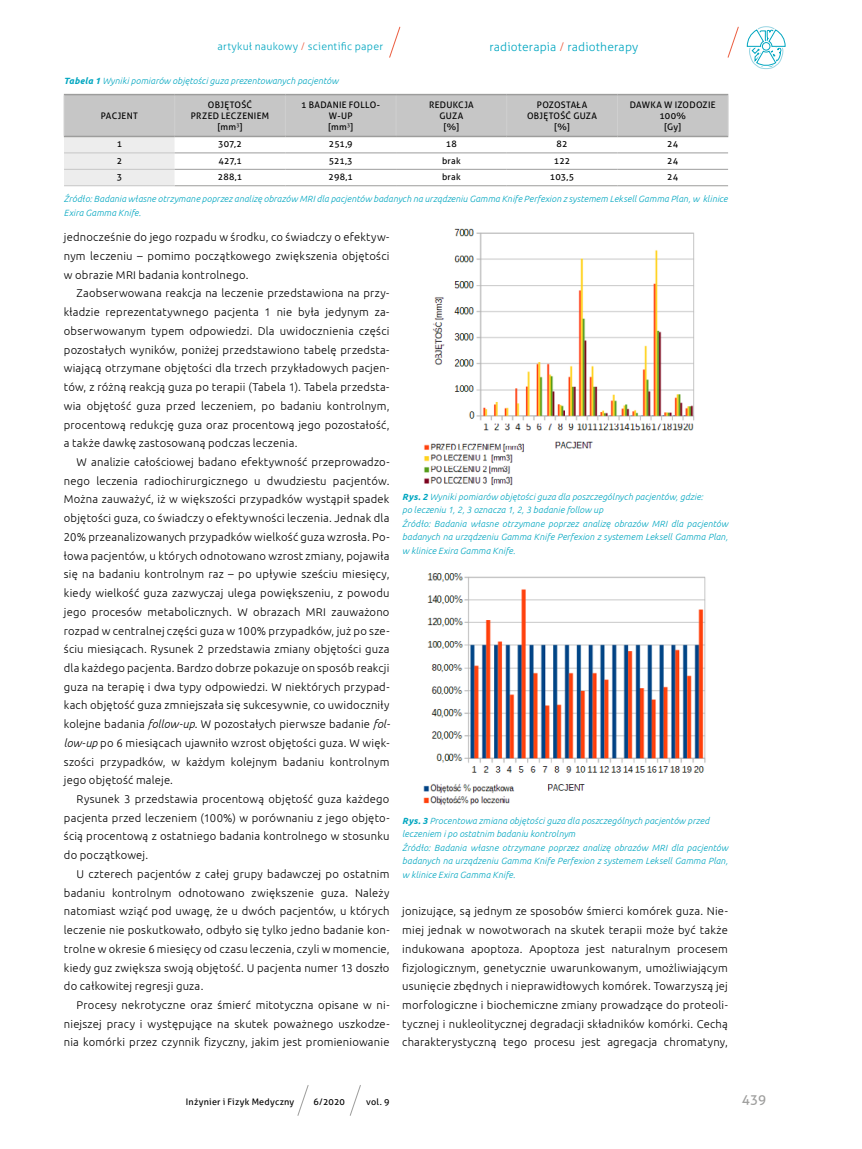
<style>
.page{position:relative;width:862px;height:1149px;background:#fff}
.page>*{position:absolute;margin:0;border:0;box-sizing:border-box;transform-origin:0 0}
.t1{font:13.5px "Aller";color:#9d9d9c}
.t2{font:300 12px "Aller";letter-spacing:.015em;color:#00a6c0}
.t3{font:300 11.25px/18.8px "Ubuntu";letter-spacing:.02em;color:#000;text-align:justify}
.t4{font:300 10.5px "Aller";letter-spacing:.025em;color:#00a6c0}
.t5{font:italic 300 9px/13.5px "Ubuntu";letter-spacing:.015em;color:#00a6c0}
.t6{font:9px/10.8px "Aller";letter-spacing:.025em;color:#000;text-align:center}
.s1{color:#eb5d40}
.s2{font-weight:700}
.s3{font-style:italic}
</style>
<div class="page">
<svg style="left:297px;top:1085px;width:11px;height:30px"></svg>
<svg style="left:389px;top:26px;width:11px;height:32px"></svg>
<svg style="left:350px;top:1085px;width:10px;height:30px"></svg>
<svg style="left:727px;top:26px;width:59px;height:43px"></svg>
<svg style="left:762px;top:43px;width:7px;height:7px"></svg>
<div style="left:761px;top:42px;width:8px;height:8px;border:1px solid #00a6c0;border-radius:50%"></div>
<img style="left:432px;top:228px;width:263px;height:221px">
<svg style="left:64px;top:95px;width:663px;height:90px"></svg>
<hr style="left:174px;top:95px;width:1px;height:41px;background:#d0d0d0">
<hr style="left:285px;top:95px;width:1px;height:41px;background:#d0d0d0">
<hr style="left:395px;top:95px;width:1px;height:41px;background:#d0d0d0">
<hr style="left:506px;top:95px;width:1px;height:41px;background:#d0d0d0">
<hr style="left:616px;top:95px;width:1px;height:41px;background:#d0d0d0">
<hr style="left:64px;top:152px;width:111px;height:1px;background:#c6c6c6">
<hr style="left:64px;top:169px;width:111px;height:1px;background:#c6c6c6">
<hr style="left:175px;top:152px;width:110px;height:1px;background:#9d9d9c">
<hr style="left:285px;top:152px;width:111px;height:1px;background:#9d9d9c">
<hr style="left:396px;top:152px;width:110px;height:1px;background:#9d9d9c">
<hr style="left:506px;top:152px;width:111px;height:1px;background:#9d9d9c">
<hr style="left:617px;top:152px;width:110px;height:1px;background:#9d9d9c">
<hr style="left:175px;top:169px;width:110px;height:1px;background:#9d9d9c">
<hr style="left:285px;top:169px;width:111px;height:1px;background:#9d9d9c">
<hr style="left:396px;top:169px;width:110px;height:1px;background:#9d9d9c">
<hr style="left:506px;top:169px;width:111px;height:1px;background:#9d9d9c">
<hr style="left:617px;top:169px;width:110px;height:1px;background:#9d9d9c">
<hr style="left:175px;top:185px;width:110px;height:1px;background:#9d9d9c">
<hr style="left:285px;top:185px;width:111px;height:1px;background:#9d9d9c">
<hr style="left:396px;top:185px;width:110px;height:1px;background:#9d9d9c">
<hr style="left:506px;top:185px;width:111px;height:1px;background:#9d9d9c">
<hr style="left:617px;top:185px;width:110px;height:1px;background:#9d9d9c">
<hr style="left:64px;top:185px;width:111px;height:1px;background:#c6c6c6">
<hr style="left:64px;top:94px;width:111px;height:1px;background:#9d9d9c">
<hr style="left:175px;top:94px;width:110px;height:1px;background:#9d9d9c">
<hr style="left:285px;top:94px;width:111px;height:1px;background:#9d9d9c">
<hr style="left:396px;top:94px;width:110px;height:1px;background:#9d9d9c">
<hr style="left:506px;top:94px;width:111px;height:1px;background:#9d9d9c">
<hr style="left:617px;top:94px;width:110px;height:1px;background:#9d9d9c">
<hr style="left:64px;top:136px;width:111px;height:1px;background:#9d9d9c">
<hr style="left:175px;top:136px;width:110px;height:1px;background:#9d9d9c">
<hr style="left:285px;top:136px;width:111px;height:1px;background:#9d9d9c">
<hr style="left:396px;top:136px;width:110px;height:1px;background:#9d9d9c">
<hr style="left:506px;top:136px;width:111px;height:1px;background:#9d9d9c">
<hr style="left:617px;top:136px;width:110px;height:1px;background:#9d9d9c">
<hr style="left:64px;top:95px;width:1px;height:41px;background:#d0d0d0">
<hr style="left:727px;top:95px;width:1px;height:41px;background:#d0d0d0">
<img style="left:427px;top:573px;width:279px;height:218px">
<img style="left:424px;top:438px;width:102px;height:48px">
<img style="left:423px;top:781px;width:94px;height:24px">
<p class="t4" style="left:217px;top:40px;width:167px">artykuł naukowy <span class="s1">/</span> scientific paper</p>
<p class="t2" style="left:489px;top:40px;width:150px">radioterapia <span class="s1">/</span> radiotherapy</p>
<p class="t5" style="left:64px;top:73px;width:276px"><span class="s2">Tabela 1</span> Wyniki pomiarów objętości guza prezentowanych pacjentów</p>
<p class="t6" style="left:101px;top:110px;width:38px">PACJENT</p>
<p class="t6" style="left:191px;top:99px;width:80px">OBJĘTOŚĆ<br>PRZED LECZENIEM [mm<sup>3</sup>]</p>
<p class="t6" style="left:301px;top:99px;width:80px">1 BADANIE FOLLO-<br>W-UP<br>[mm<sup>3</sup>]</p>
<p class="t6" style="left:429px;top:99px;width:46px">REDUKCJA<br>GUZA<br>[%]</p>
<p class="t6" style="left:526px;top:99px;width:72px">POZOSTAŁA<br>OBJĘTOŚĆ GUZA [%]</p>
<p class="t6" style="left:629px;top:99px;width:87px">DAWKA W IZODOZIE<br>100%<br>[Gy]</p>
<p class="t6" style="left:117px;top:139px;width:7px">1</p>
<p class="t6" style="left:218px;top:139px;width:25px">307,2</p>
<p class="t6" style="left:329px;top:139px;width:25px">251,9</p>
<p class="t6" style="left:445px;top:139px;width:12px">18</p>
<p class="t6" style="left:556px;top:139px;width:12px">82</p>
<p class="t6" style="left:666px;top:139px;width:13px">24</p>
<p class="t6" style="left:117px;top:155px;width:7px">2</p>
<p class="t6" style="left:218px;top:155px;width:25px">427,1</p>
<p class="t6" style="left:328px;top:155px;width:25px">521,3</p>
<p class="t6" style="left:442px;top:155px;width:20px">brak</p>
<p class="t6" style="left:553px;top:155px;width:18px">122</p>
<p class="t6" style="left:666px;top:155px;width:13px">24</p>
<p class="t6" style="left:117px;top:171px;width:7px">3</p>
<p class="t6" style="left:218px;top:171px;width:26px">288,1</p>
<p class="t6" style="left:328px;top:171px;width:26px">298,1</p>
<p class="t6" style="left:442px;top:171px;width:20px">brak</p>
<p class="t6" style="left:549px;top:171px;width:26px">103,5</p>
<p class="t6" style="left:666px;top:171px;width:13px">24</p>
<p class="t5" style="left:64px;top:192px;width:665px">Źródło: Badania własne otrzymane poprzez analizę obrazów MRI dla pacjentów badanych na urządzeniu Gamma Knife Perfexion z systemem Leksell Gamma Plan, w klinice<br>Exira Gamma Knife.</p>
<p class="t3" style="left:64px;top:227px;width:327px">jednocześnie do jego rozpadu w środku, co świadczy o efektyw&shy;nym leczeniu – pomimo początkowego zwiększenia objętości w obrazie MRI badania kontrolnego.</p>
<p class="t3" style="left:64px;top:284px;width:327px;text-indent:13px">Zaobserwowana reakcja na leczenie przedstawiona na przy&shy;kładzie reprezentatywnego pacjenta 1 nie była jedynym za&shy;obserwowanym typem odpowiedzi. Dla uwidocznienia części pozostałych wyników, poniżej przedstawiono tabelę przedsta&shy;wiającą otrzymane objętości dla trzech przykładowych pacjen&shy;tów, z różną reakcją guza po terapii (Tabela 1). Tabela przedsta&shy;wia objętość guza przed leczeniem, po badaniu kontrolnym, procentową redukcję guza oraz procentową jego pozostałość, a także dawkę zastosowaną podczas leczenia.</p>
<p class="t3" style="left:64px;top:452px;width:327px;text-indent:13px">W analizie całościowej badano efektywność przeprowadzo&shy;nego leczenia radiochirurgicznego u dwudziestu pacjentów.<br>Można zauważyć, iż w większości przypadków wystąpił spadek objętości guza, co świadczy o efektywności leczenia. Jednak dla 20% przeanalizowanych przypadków wielkość guza wzrosła. Po&shy;łowa pacjentów, u których odnotowano wzrost zmiany, pojawiła się na badaniu kontrolnym raz – po upływie sześciu miesięcy, kiedy wielkość guza zazwyczaj ulega powiększeniu, z powodu jego procesów metabolicznych. W obrazach MRI zauważono rozpad w centralnej części guza w 100% przypadków, już po sze&shy;ściu miesiącach. Rysunek 2 przedstawia zmiany objętości guza dla każdego pacjenta. Bardzo dobrze pokazuje on sposób reakcji guza na terapię i dwa typy odpowiedzi. W niektórych przypad&shy;kach objętość guza zmniejszała się sukcesywnie, co uwidoczniły kolejne badania <span class="s3">follow-up</span>. W pozostałych pierwsze badanie <span class="s3">fol&shy;low-up</span> po 6 miesiącach ujawniło wzrost objętości guza. W więk&shy;szości przypadków, w każdym kolejnym badaniu kontrolnym jego objętość maleje.</p>
<p class="t3" style="left:64px;top:789px;width:327px;text-indent:13px">Rysunek 3 przedstawia procentową objętość guza każdego pacjenta przed leczeniem (100%) w porównaniu z jego objęto&shy;ścią procentową z ostatniego badania kontrolnego w stosunku do początkowej.</p>
<p class="t3" style="left:64px;top:864px;width:327px;text-indent:13px">U czterech pacjentów z całej grupy badawczej po ostatnim badaniu kontrolnym odnotowano zwiększenie guza. Należy natomiast wziąć pod uwagę, że u dwóch pacjentów, u których leczenie nie poskutkowało, odbyło się tylko jedno badanie kon&shy;trolne w okresie 6 miesięcy od czasu leczenia, czyli w momencie, kiedy guz zwiększa swoją objętość. U pacjenta numer 13 doszło do całkowitej regresji guza.</p>
<p class="t3" style="left:64px;top:994px;width:327px;text-indent:13px">Procesy nekrotyczne oraz śmierć mitotyczna opisane w ni&shy;niejszej pracy i występujące na skutek poważnego uszkodze&shy;nia komórki przez czynnik fizyczny, jakim jest promieniowanie</p>
<p class="t5" style="left:402px;top:489px;width:327px"><span class="s2">Rys. 2</span> Wyniki pomiarów objętości guza dla poszczególnych pacjentów, gdzie:<br>po leczeniu 1, 2, 3 oznacza 1, 2, 3 badanie follow up<br>Źródło: Badania własne otrzymane poprzez analizę obrazów MRI dla pacjentów badanych na urządzeniu Gamma Knife Perfexion z systemem Leksell Gamma Plan, w klinice Exira Gamma Knife.</p>
<p class="t5" style="left:402px;top:813px;width:327px"><span class="s2">Rys. 3</span> Procentowa zmiana objętości guza dla poszczególnych pacjentów przed leczeniem i po ostatnim badaniu kontrolnym<br>Źródło: Badania własne otrzymane poprzez analizę obrazów MRI dla pacjentów badanych na urządzeniu Gamma Knife Perfexion z systemem Leksell Gamma Plan, w klinice Exira Gamma Knife.</p>
<p class="t3" style="left:402px;top:901px;width:327px">jonizujące, są jednym ze sposobów śmierci komórek guza. Nie&shy;miej jednak w nowotworach na skutek terapii może być także indukowana apoptoza. Apoptoza jest naturalnym procesem fizjologicznym, genetycznie uwarunkowanym, umożliwiającym usunięcie zbędnych i nieprawidłowych komórek. Towarzyszą jej morfologiczne i biochemiczne zmiany prowadzące do proteoli&shy;tycznej i nukleolitycznej degradacji składników komórki. Cechą charakterystyczną tego procesu jest agregacja chromatyny,</p>
<p class="t6" style="left:186px;top:1095px;width:110px">Inżynier i Fizyk Medyczny</p>
<p class="t6" style="left:313px;top:1095px;width:33px">6/2020</p>
<p class="t6" style="left:366px;top:1095px;width:25px">vol. 9</p>
<p class="t1" style="left:741px;top:1090px;width:26px">439</p>
</div>
